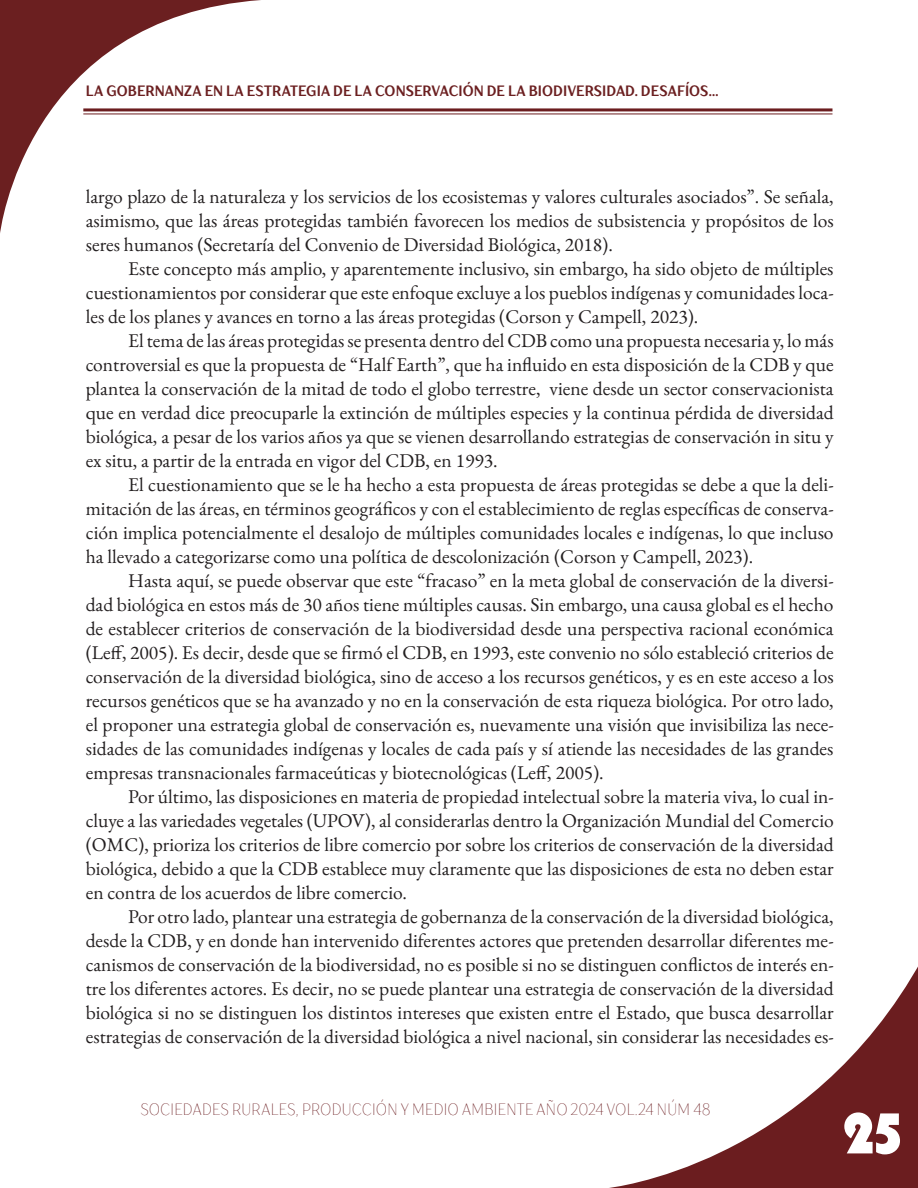
<style>
.page{position:relative;width:918px;height:1188px;background:#fff}
.page>*{position:absolute;margin:0;border:0;box-sizing:border-box;transform-origin:0 0}
.t1{font:60px "Bauhaus 93";color:#fff}
.cuerpo_de_texto{font:19.5px/24px "EB Garamond";color:#231f20;text-align:justify}
.t2{font:16.5px "TT Drugs Trl Cnd Thin SC850";letter-spacing:-.01em;color:#6a1b1f}
.t3{font:700 15px "TT Drugs Trl Cnd";letter-spacing:.005em;color:#6b1f20}
</style>
<div class="page">
<svg style="left:0;top:0;width:262px;height:233px"></svg>
<svg style="left:609px;top:966px;width:309px;height:222px"></svg>
<hr style="left:83px;top:108px;width:749px;height:3px;background:#6b1d1f">
<hr style="left:83px;top:113px;width:749px;height:1px;background:#6b1d1f">
<p class="t3" style="left:86px;top:81px;width:634px">LA GOBERNANZA EN LA ESTRATEGIA DE LA CONSERVACIÓN DE LA BIODIVERSIDAD. DESAFÍOS...</p>
<p class="cuerpo_de_texto" style="left:86px;top:184px;width:750px">largo plazo de la naturaleza y los servicios de los ecosistemas y valores culturales asociados”. Se señala, asimismo, que las áreas protegidas también favorecen los medios de subsistencia y propósitos de los seres humanos (Secretaría del Convenio de Diversidad Biológica, 2018).</p>
<p class="cuerpo_de_texto" style="left:86px;top:256px;width:749px;text-indent:43px">Este concepto más amplio, y aparentemente inclusivo, sin embargo, ha sido objeto de múltiples cuestionamientos por considerar que este enfoque excluye a los pueblos indígenas y comunidades loca&shy;les de los planes y avances en torno a las áreas protegidas (Corson y Campell, 2023).</p>
<p class="cuerpo_de_texto" style="left:86px;top:328px;width:750px;text-indent:43px">El tema de las áreas protegidas se presenta dentro del CDB como una propuesta necesaria y, lo más controversial es que la propuesta de “Half Earth”, que ha influido en esta disposición de la CDB y que plantea la conservación de la mitad de todo el globo terrestre, viene desde un sector conservacionista que en verdad dice preocuparle la extinción de múltiples especies y la continua pérdida de diversidad biológica, a pesar de los varios años ya que se vienen desarrollando estrategias de conservación in situ y ex situ, a partir de la entrada en vigor del CDB, en 1993.</p>
<p class="cuerpo_de_texto" style="left:86px;top:472px;width:749px;text-indent:43px">El cuestionamiento que se le ha hecho a esta propuesta de áreas protegidas se debe a que la deli&shy;mitación de las áreas, en términos geográficos y con el establecimiento de reglas específicas de conserva&shy;ción implica potencialmente el desalojo de múltiples comunidades locales e indígenas, lo que incluso ha llevado a categorizarse como una política de descolonización (Corson y Campell, 2023).</p>
<p class="cuerpo_de_texto" style="left:86px;top:568px;width:749px;text-indent:43px">Hasta aquí, se puede observar que este “fracaso” en la meta global de conservación de la diversi&shy;dad biológica en estos más de 30 años tiene múltiples causas. Sin embargo, una causa global es el hecho de establecer criterios de conservación de la biodiversidad desde una perspectiva racional económica (Leff, 2005). Es decir, desde que se firmó el CDB, en 1993, este convenio no sólo estableció criterios de conservación de la diversidad biológica, sino de acceso a los recursos genéticos, y es en este acceso a los recursos genéticos que se ha avanzado y no en la conservación de esta riqueza biológica. Por otro lado, el proponer una estrategia global de conservación es, nuevamente una visión que invisibiliza las nece&shy;sidades de las comunidades indígenas y locales de cada país y sí atiende las necesidades de las grandes empresas transnacionales farmaceúticas y biotecnológicas (Leff, 2005).</p>
<p class="cuerpo_de_texto" style="left:86px;top:784px;width:750px;text-indent:43px">Por último, las disposiciones en materia de propiedad intelectual sobre la materia viva, lo cual in&shy;cluye a las variedades vegetales (UPOV), al considerarlas dentro la Organización Mundial del Comercio (OMC), prioriza los criterios de libre comercio por sobre los criterios de conservación de la diversidad biológica, debido a que la CDB establece muy claramente que las disposiciones de esta no deben estar en contra de los acuerdos de libre comercio.</p>
<p class="cuerpo_de_texto" style="left:86px;top:904px;width:749px;text-indent:43px">Por otro lado, plantear una estrategia de gobernanza de la conservación de la diversidad biológica, desde la CDB, y en donde han intervenido diferentes actores que pretenden desarrollar diferentes me&shy;canismos de conservación de la biodiversidad, no es posible si no se distinguen conflictos de interés en&shy;tre los diferentes actores. Es decir, no se puede plantear una estrategia de conservación de la diversidad biológica si no se distinguen los distintos intereses que existen entre el Estado, que busca desarrollar estrategias de conservación de la diversidad biológica a nivel nacional, sin considerar las necesidades es-</p>
<p class="t2" style="left:140px;top:1099px;width:572px">SOCIEDADES RURALES, PRODUCCIÓN Y MEDIO AMBIENTE AÑO 2024 VOL.24 NÚM 48</p>
<h1 class="t1" style="left:841px;top:1099px;width:65px">25</h1>
</div>
